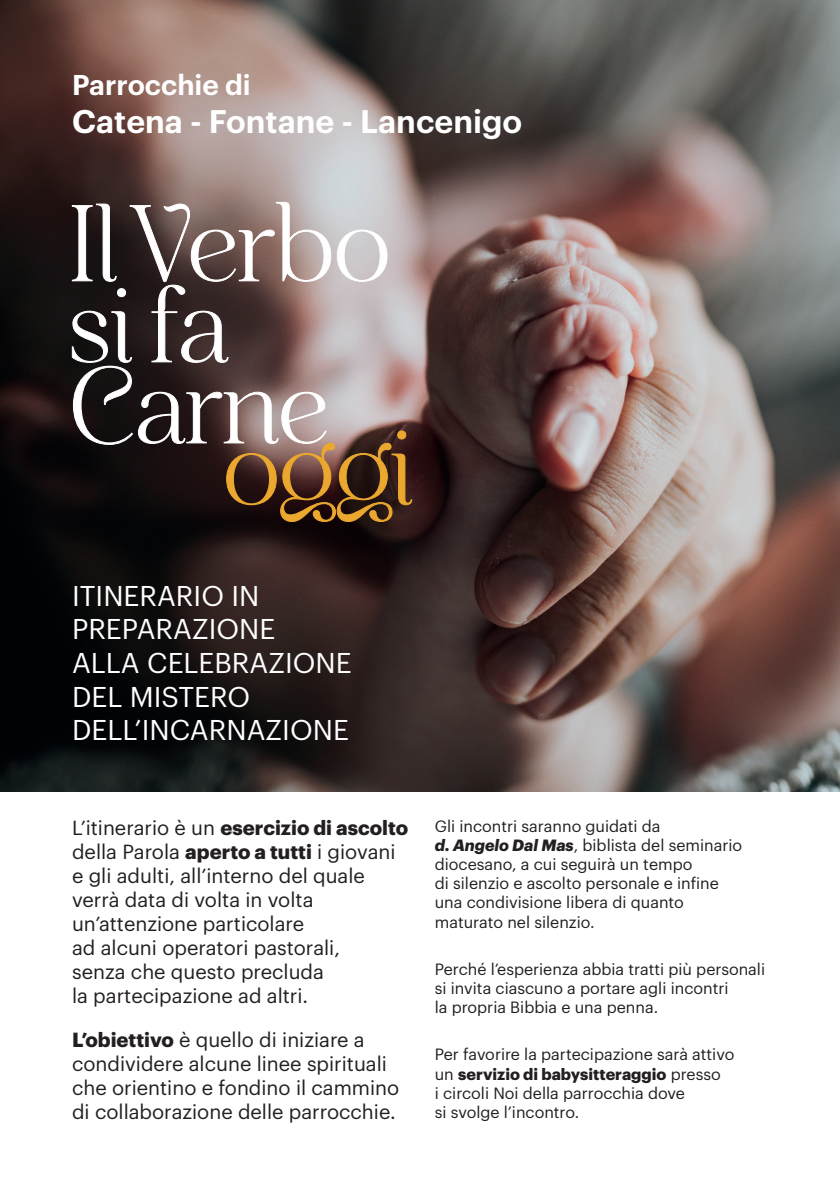
<style>
.page{position:relative;width:840px;height:1191px;background:#fff}
.page>*{position:absolute;margin:0;border:0;box-sizing:border-box;transform-origin:0 0}
.t1{font:600 32px "Graphik";color:#fff}
.t2{font:28px/33.6px "Graphik";color:#fff}
.t3{font:600 28px "Graphik";color:#fff}
.t4{font:20px/24px "Graphik";color:#231f20}
.t5{font:16px/19.2px "Graphik";color:#231f20}
.s1{font-weight:700}
.s2{font-weight:700;font-style:italic}
</style>
<div class="page">
<img style="left:0;top:0;width:839px;height:791px">
<svg style="left:72px;top:202px;width:340px;height:320px;background:#746460"></svg>
<h2 class="t3" style="left:72px;top:63px;width:180px">Parrocchie di</h2>
<h1 class="t1" style="left:72px;top:97px;width:451px">Catena - Fontane - Lancenigo</h1>
<h2 class="t2" style="left:72px;top:576px;width:281px">ITINERARIO IN<br>PREPARAZIONE<br>ALLA CELEBRAZIONE<br>DEL MISTERO<br>DELL’INCARNAZIONE</h2>
<p class="t4" style="left:72px;top:814px;width:337px">L’itinerario è un <span class="s1">esercizio di ascolto </span>della Parola <span class="s1">aperto a tutti</span> i giovani e gli adulti, all’interno del quale verrà data di volta in volta un’attenzione particolare<br>ad alcuni operatori pastorali,<br>senza che questo precluda<br>la partecipazione ad altri.</p>
<p class="t4" style="left:72px;top:1026px;width:328px"><span class="s1">L’obiettivo</span> è quello di iniziare a condividere alcune linee spirituali che orientino e fondino il cammino di collaborazione delle parrocchie.</p>
<p class="t5" style="left:434px;top:815px;width:309px">Gli incontri saranno guidati da<br><span class="s2">d. Angelo Dal Mas</span>, biblista del seminario diocesano, a cui seguirà un tempo<br>di silenzio e ascolto personale e infine una condivisione libera di quanto maturato nel silenzio.</p>
<p class="t5" style="left:434px;top:958px;width:331px">Perché l’esperienza abbia tratti più personali si invita ciascuno a portare agli incontri<br>la propria Bibbia e una penna.</p>
<p class="t5" style="left:434px;top:1043px;width:301px">Per favorire la partecipazione sarà attivo un <span class="s1">servizio di babysitteraggio</span> presso<br>i circoli Noi della parrocchia dove<br>si svolge l’incontro.</p>
</div>
